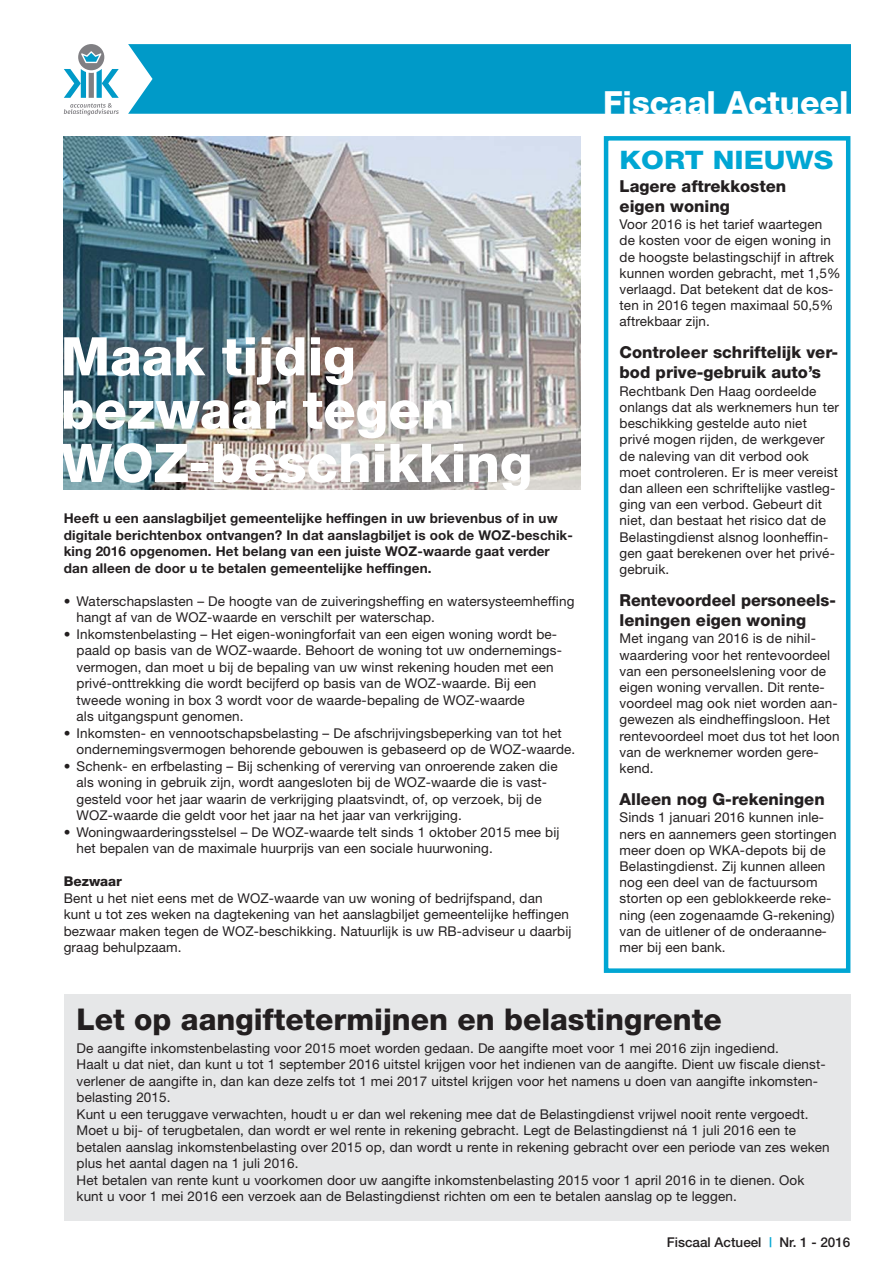
<style>
.page{position:relative;width:893px;height:1263px;background:#fff}
.page>*{position:absolute;margin:0;border:0;box-sizing:border-box;transform-origin:0 0}
.t1{font:800 53.25px/53.2px "Helvetica Neue";color:#fff}
.t2{font:800 31.95px "Helvetica Neue";color:#fff}
.t3{font:800 30px "Helvetica Neue";color:#231f20}
.t4{font:800 25.5px "Helvetica Neue";color:#00a6d3;scale:1.15 1}
.t5{font:800 16.5px/19.8px "Helvetica Neue";color:#231f20}
.t6{font:13.5px/16.2px "Helvetica Neue";letter-spacing:.01em;color:#231f20}
.t7{font:700 13.5px/16.5px "Helvetica Neue";letter-spacing:.01em;color:#231f20}
.t8{font:500 13.5px "Helvetica Neue";color:#231f20}
.t9{font:800 13.5px "Helvetica Neue";color:#231f20}
.s1{color:#00a6d3}
</style>
<div class="page">
<img style="left:64px;top:136px;width:516px;height:354px">
<div style="left:604px;top:136px;width:246px;height:837px;border:4px solid #00a6d3"></div>
<div style="left:64px;top:994px;width:786px;height:226px;background:#e6e7e8"></div>
<svg style="left:64px;top:44px;width:55px;height:71px"></svg>
<div style="left:128px;top:44px;width:722px;height:70px;background:#009ac8"></div>
<h1 class="t1" style="left:61px;top:334px;width:473px">Maak tijdig bezwaar tegen<br>WOZ-beschikking</h1>
<p class="t7" style="left:64px;top:511px;width:511px">Heeft u een aanslagbiljet gemeentelijke heffingen in uw brievenbus of in uw digitale berichtenbox ontvangen? In dat aanslagbiljet is ook de WOZ-beschik&shy;king 2016 opgenomen. Het belang van een juiste WOZ-waarde gaat verder dan alleen de door u te betalen gemeentelijke heffingen.</p>
<p class="t6" style="left:77px;top:594px;width:499px;text-indent:-13px">• Waterschapslasten – De hoogte van de zuiveringsheffing en watersysteemheffing hangt af van de WOZ-waarde en verschilt per waterschap.</p>
<p class="t6" style="left:77px;top:627px;width:487px;text-indent:-13px">• Inkomstenbelasting – Het eigen-woningforfait van een eigen woning wordt be&shy;paald op basis van de WOZ-waarde. Behoort de woning tot uw ondernemings&shy;vermogen, dan moet u bij de bepaling van uw winst rekening houden met een privé-onttrekking die wordt becijferd op basis van de WOZ-waarde. Bij een tweede woning in box 3 wordt voor de waarde-bepaling de WOZ-waarde<br>als uitgangspunt genomen.</p>
<p class="t6" style="left:77px;top:726px;width:500px;text-indent:-13px">• Inkomsten- en vennootschapsbelasting – De afschrijvingsbeperking van tot het ondernemingsvermogen behorende gebouwen is gebaseerd op de WOZ-waarde.</p>
<p class="t6" style="left:77px;top:759px;width:483px;text-indent:-13px">• Schenk- en erfbelasting – Bij schenking of vererving van onroerende zaken die als woning in gebruik zijn, wordt aangesloten bij de WOZ-waarde die is vast&shy;gesteld voor het jaar waarin de verkrijging plaatsvindt, of, op verzoek, bij de WOZ-waarde die geldt voor het jaar na het jaar van verkrijging.</p>
<p class="t6" style="left:77px;top:825px;width:484px;text-indent:-13px">• Woningwaarderingsstelsel – De WOZ-waarde telt sinds 1 oktober 2015 mee bij het bepalen van de maximale huurprijs van een sociale huurwoning.</p>
<p class="t9" style="left:64px;top:876px;width:60px">Bezwaar</p>
<p class="t6" style="left:64px;top:891px;width:509px">Bent u het niet eens met de WOZ-waarde van uw woning of bedrijfspand, dan kunt u tot zes weken na dagtekening van het aanslagbiljet gemeentelijke heffingen bezwaar maken tegen de WOZ-beschikking. Natuurlijk is uw RB-adviseur u daarbij graag behulpzaam.</p>
<h2 class="t2" style="left:603px;top:91px;width:247px">Fiscaal Actueel</h2>
<h3 class="t4" style="left:620px;top:151px;width:187px">KORT NIEUWS</h3>
<p class="t5" style="left:620px;top:177px;width:168px">Lagere aftrekkosten eigen woning</p>
<p class="t6" style="left:620px;top:218px;width:222px">Voor 2016 is het tarief waartegen de kosten voor de eigen woning in de hoogste belastingschijf in aftrek kunnen worden gebracht, met 1,5% verlaagd. Dat betekent dat de kos&shy;ten in 2016 tegen maximaal 50,5% aftrekbaar zijn.</p>
<p class="t5" style="left:620px;top:344px;width:220px">Controleer schriftelijk ver&shy;bod prive-gebruik auto’s</p>
<p class="t6" style="left:620px;top:384px;width:221px">Rechtbank Den Haag oordeelde onlangs dat als werknemers hun ter beschikking gestelde auto niet privé mogen rijden, de werkgever de naleving van dit verbod ook moet controleren. Er is meer vereist dan alleen een schriftelijke vastleg&shy;ging van een verbod. Gebeurt dit niet, dan bestaat het risico dat de<br>Belastingdienst alsnog loonheffin&shy;gen gaat berekenen over het privé&shy;gebruik.</p>
<p class="t5" style="left:620px;top:591px;width:218px">Rentevoordeel personeels&shy;leningen eigen woning</p>
<p class="t6" style="left:620px;top:632px;width:222px">Met ingang van 2016 is de nihil&shy;waardering voor het rentevoordeel van een personeelslening voor de eigen woning vervallen. Dit rente&shy;voordeel mag ook niet worden aan&shy;gewezen als eindheffingsloon. Het rentevoordeel moet dus tot het loon van de werknemer worden gere&shy;kend.</p>
<p class="t5" style="left:620px;top:790px;width:207px">Alleen nog G-rekeningen</p>
<p class="t6" style="left:620px;top:811px;width:218px">Sinds 1 januari 2016 kunnen inle&shy;ners en aannemers geen stortingen meer doen op WKA-depots bij de<br>Belastingdienst. Zij kunnen alleen nog een deel van de factuursom storten op een geblokkeerde reke&shy;ning (een zogenaamde G-rekening) van de uitlener of de onderaanne&shy;mer bij een bank.</p>
<h3 class="t3" style="left:77px;top:1009px;width:647px">Let op aangiftetermijnen en belastingrente</h3>
<p class="t6" style="left:77px;top:1041px;width:755px">De aangifte inkomstenbelasting voor 2015 moet worden gedaan. De aangifte moet voor 1 mei 2016 zijn ingediend.<br>Haalt u dat niet, dan kunt u tot 1 september 2016 uitstel krijgen voor het indienen van de aangifte. Dient uw fiscale dienst&shy;verlener de aangifte in, dan kan deze zelfs tot 1 mei 2017 uitstel krijgen voor het namens u doen van aangifte inkomsten&shy;belasting 2015.<br>Kunt u een teruggave verwachten, houdt u er dan wel rekening mee dat de Belastingdienst vrijwel nooit rente vergoedt.<br>Moet u bij- of terugbetalen, dan wordt er wel rente in rekening gebracht. Legt de Belastingdienst ná 1 juli 2016 een te betalen aanslag inkomstenbelasting over 2015 op, dan wordt u rente in rekening gebracht over een periode van zes weken plus het aantal dagen na 1 juli 2016.<br>Het betalen van rente kunt u voorkomen door uw aangifte inkomstenbelasting 2015 voor 1 april 2016 in te dienen. Ook kunt u voor 1 mei 2016 een verzoek aan de Belastingdienst richten om een te betalen aanslag op te leggen.</p>
<p class="t8" style="left:667px;top:1238px;width:185px">Fiscaal Actueel <span class="s1">|</span> Nr. 1 - 2016</p>
</div>
